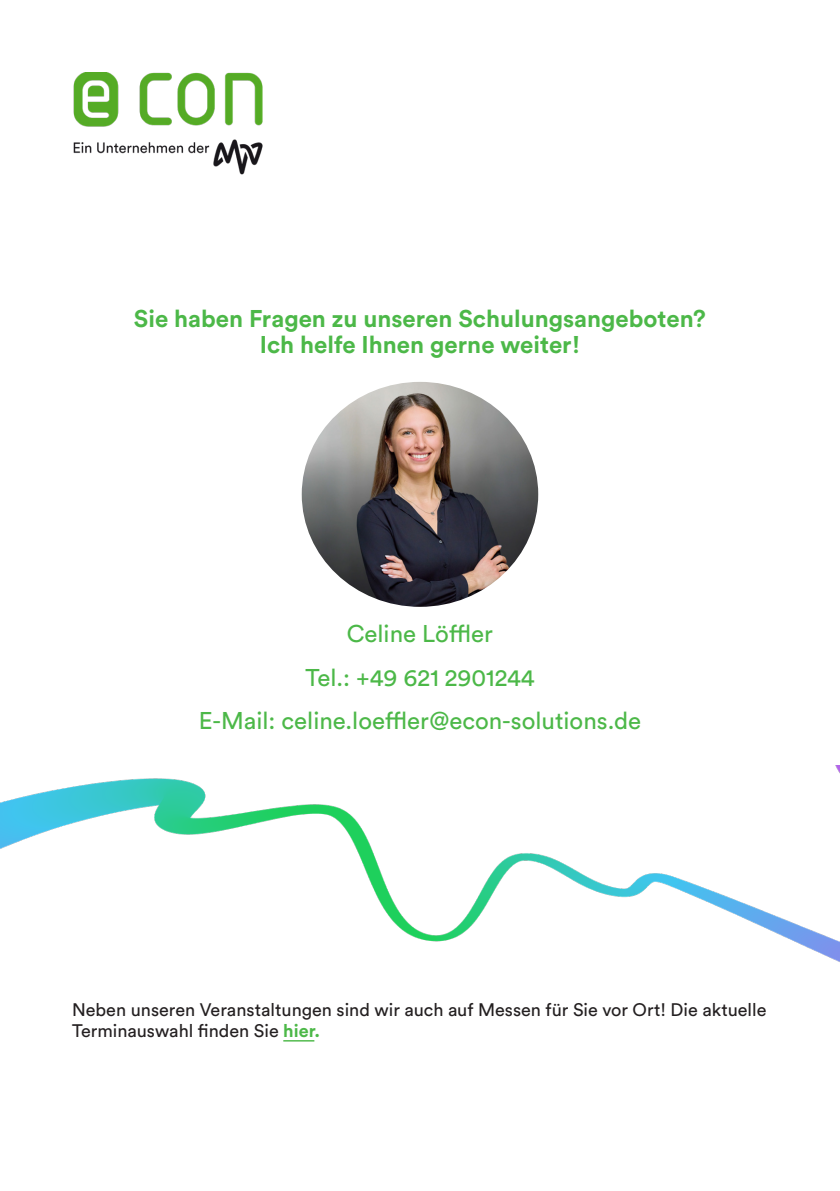
<style>
.page{position:relative;width:840px;height:1191px;background:#fff}
.page>*{position:absolute;margin:0;border:0;box-sizing:border-box;transform-origin:0 0}
.t1{font:24px/44px "Circular Pro";color:#4cb848;text-align:center}
.t2{font:700 24px/26px "Circular Pro";color:#4cb848;text-align:center}
.t3{font:18px/21.6px "Circular Pro";color:#231f20}
.s1{font-weight:700;color:#4cb848}
</style>
<div class="page">
<img style="left:301px;top:382px;width:237px;height:225px">
<img style="left:74px;top:72px;width:189px;height:102px">
<img style="left:0;top:765px;width:839px;height:197px">
<hr style="left:283px;top:1040px;width:31px;height:1px;background:#4cb848">
<p class="t2" style="left:134px;top:304px;width:573px">Sie haben Fragen zu unseren Schulungsangeboten?<br>Ich helfe Ihnen gerne weiter!</p>
<p class="t1" style="left:305px;top:611px;width:230px">Celine Löffler<br>Tel.: +49 621 2901244</p>
<p class="t1" style="left:199px;top:698px;width:444px">E-Mail: celine.loeffler@econ-solutions.de</p>
<p class="t3" style="left:72px;top:997px;width:695px">Neben unseren Veranstaltungen sind wir auch auf Messen für Sie vor Ort! Die aktuelle<br>Terminauswahl finden Sie <span class="s1">hier.</span></p>
</div>
